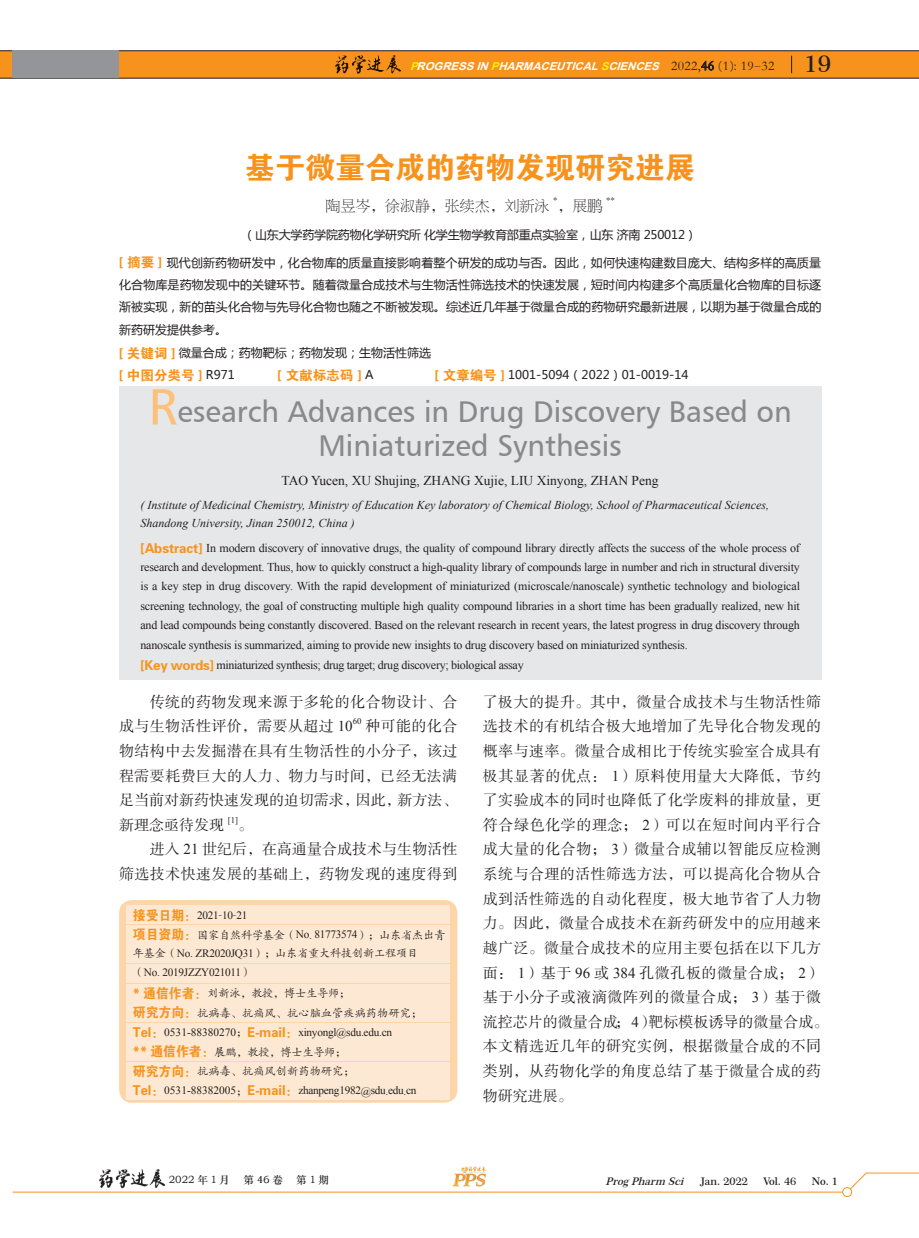
<style>
.page{position:relative;width:919px;height:1238px;background:#fff}
.page>*{position:absolute;margin:0;border:0;box-sizing:border-box;transform-origin:0 0}
.t1{font:30px/34.5px "Humanist 777 BT Roman B";color:#87898c;text-align:center}
.t2{font:30px "FZDHTK GBK1 0";color:#f7931d}
.t3{font:600 23.1px "Century 751 BT";color:#231f20}
.t4{font:15px/24.6px "FZSSK GBK1 0";letter-spacing:.025em;color:#231f20}
.t5{font:15px "FZSSK GBK1 0";color:#231f20}
.t6{font:15px "FZBSK GBK1 0";letter-spacing:-.005em;color:#231f20}
.t7{font:13.5px "Times New Roman";color:#231f20}
.t8{font:13.5px "FZDHTK GBK1 0";color:#f7931d}
.t9{font:12px/19.5px "Times New Roman";letter-spacing:-.015em;color:#231f20}
.t10{font:12px/22.5px "Microsoft Ya Hei";letter-spacing:.01em;color:#231f20}
.t11{font:italic 12px/18px "Times New Roman";color:#231f20}
.t12{font:12px "Microsoft Ya Hei";letter-spacing:-.015em;color:#231f20}
.t13{font:11.25px "Times New Roman";letter-spacing:-.025em;color:#231f20}
.t14{font:11.25px/19.5px "FZKTK GBK1 0";color:#231f20}
.t15{font:11.25px/18.3px "FZKTK GBK1 0";letter-spacing:-.025em;color:#231f20}
.t16{font:italic 700 10.95px "Arial";color:#fff;scale:1.04 1}
.t17{font:600 10.5px "Century 751 BT";color:#231f20}
.t18{font:10.5px "ST Zhongsong";letter-spacing:.125em;color:#231f20}
.t19{font:italic 600 10.5px "Century 751 BT";color:#231f20}
.t20{font:8.7px "Times New Roman";color:#231f20}
.t21{font:8.7px "FZSSK GBK1 0";color:#231f20}
.s1{color:#fff101}
.s2{font-family:"Garamond";font-weight:400;font-style:normal;font-size:13.5px;color:#231f20}
.s3{font-family:"FZFSK GBK1 0";font-weight:400;font-style:normal;font-size:13.5px;color:#231f20}
.s4{font-family:"Sim Sun";font-weight:400;font-style:normal;font-size:13.5px;color:#231f20}
.s5{font-family:"FZDHTK GBK1 0";font-size:13.5px;color:#f7931d}
.s6{font-family:"Microsoft Ya Hei";font-size:12px;color:#231f20}
.s7{font-size:51px;color:#fcc07c}
.s8{font-family:"Times New Roman"}
.s9{font-family:"FZKTK GBK1 0"}
</style>
<div class="page">
<svg style="left:849px;top:1172px;width:69px;height:20px"></svg>
<hr style="left:13px;top:1191px;width:834px;height:1px;background:#f7931d">
<div style="left:842px;top:1187px;width:9px;height:9px;background:#fff;border-radius:50%"></div>
<div style="left:842px;top:1187px;width:9px;height:9px;border:1px solid #f7931d;border-radius:50%"></div>
<img style="left:452px;top:1166px;width:34px;height:21px">
<img style="left:98px;top:1169px;width:68px;height:20px">
<svg style="left:0;top:50px;width:918px;height:28px;background:#df8d2c"></svg>
<div style="left:119px;top:386px;width:702px;height:293px;background:#e6e7e9"></div>
<svg style="left:119px;top:900px;width:338px;height:202px;background:#fddbb6"></svg>
<div style="left:126px;top:905px;width:324px;height:19px;background:#fde9d3"></div>
<div style="left:126px;top:983px;width:324px;height:19px;background:#fde9d3"></div>
<div style="left:126px;top:1042px;width:324px;height:18px;background:#fde9d3"></div>
<div style="left:126px;top:944px;width:324px;height:19px;background:#fde9d3"></div>
<div style="left:126px;top:1022px;width:324px;height:19px;background:#fde9d3"></div>
<div style="left:126px;top:1081px;width:324px;height:18px;background:#fde9d3"></div>
<div style="left:126px;top:925px;width:324px;height:18px;background:#fde9d3"></div>
<div style="left:126px;top:1003px;width:324px;height:18px;background:#fde9d3"></div>
<div style="left:126px;top:1061px;width:324px;height:19px;background:#fde9d3"></div>
<div style="left:126px;top:964px;width:324px;height:18px;background:#fde9d3"></div>
<p class="t16" style="left:410px;top:58px;width:351px"><span class="s1">P</span>ROGRESSIN<span class="s1">P</span>HARMACEUTICAL<span class="s1">S</span>CIENCES <span class="s2">2 0 2 2 ,</span> <span class="s2">4 6</span> <span class="s3">(</span> <span class="s2">1</span> <span class="s3">)</span> <span class="s2">: 1 9</span> <span class="s4">-</span> <span class="s2">3 2</span></p>
<h2 class="t3" style="left:804px;top:50px;width:29px">19</h2>
<h1 class="t2" style="left:245px;top:151px;width:451px">基于微量合成的药物发现研究进展</h1>
<p class="t6" style="left:325px;top:198px;width:225px">陶昱岑，徐淑静，张续杰，刘新泳</p>
<p class="t21" style="left:553px;top:196px;width:6px">*</p>
<p class="t6" style="left:557px;top:198px;width:46px">，展鹏</p>
<p class="t21" style="left:606px;top:196px;width:10px">**</p>
<p class="t12" style="left:243px;top:226px;width:455px">（山东大学药学院药物化学研究所 化学生物学教育部重点实验室，山东 济南 250012）</p>
<p class="t10" style="left:119px;top:251px;width:703px"><span class="s5">[ 摘要 ]</span> 现代创新药物研发中，化合物库的质量直接影响着整个研发的成功与否。因此，如何快速构建数目庞大、结构多样的高质量化合物库是药物发现中的关键环节。随着微量合成技术与生物活性筛选技术的快速发展，短时间内构建多个高质量化合物库的目标逐渐被实现，新的苗头化合物与先导化合物也随之不断被发现。综述近几年基于微量合成的药物研究最新进展，以期为基于微量合成的新药研发提供参考。<br><span class="s5">[ 关键词 ]</span> 微量合成；药物靶标；药物发现；生物活性筛选</p>
<p class="t8" style="left:119px;top:368px;width:117px">[ 中图分类号 ] <span class="s6">R971</span></p>
<p class="t8" style="left:277px;top:368px;width:97px">[ 文献标志码 ] <span class="s6">A</span></p>
<p class="t10" style="left:435px;top:363px;width:255px"><span class="s5">[ 文章编号 ]</span> 1001-5094（2022）01-0019-14</p>
<h1 class="t1" style="left:148px;top:393px;width:645px"><span class="s7">R</span>esearch Advances in Drug Discovery Based on<br>Miniaturized Synthesis</h1>
<p class="t7" style="left:281px;top:471px;width:378px">TAO Yucen, XU Shujing, ZHANG Xujie, LIU Xinyong, ZHAN Peng</p>
<p class="t11" style="left:140px;top:496px;width:630px">( Institute of Medicinal Chemistry, Ministry of Education Key laboratory of Chemical Biology, School of Pharmaceutical Sciences,<br>Shandong University, Jinan 250012, China )</p>
<p class="t9" style="left:140px;top:538px;width:661px"><span class="s5">[Abstract]</span> In modern discovery of innovative drugs, the quality of compound library directly affects the success of the whole process of research and development. Thus, how to quickly construct a high-quality library of compounds large in number and rich in structural diversity is a key step in drug discovery. With the rapid development of miniaturized (microscale/nanoscale) synthetic technology and biological screening technology, the goal of constructing multiple high quality compound libraries in a short time has been gradually realized, new hit and lead compounds being constantly discovered. Based on the relevant research in recent years, the latest progress in drug discovery through nanoscale synthesis is summarized, aiming to provide new insights to drug discovery based on miniaturized synthesis.<br><span class="s5">[Key words]</span> miniaturized synthesis; drug target; drug discovery; biological assay</p>
<p class="t4" style="left:119px;top:690px;width:340px;text-indent:31px">传统的药物发现来源于多轮的化合物设计、合成与生物活性评价，需要从超过 <span class="s8">10</span></p>
<p class="t20" style="left:353px;top:715px;width:10px">60</p>
<p class="t4" style="left:119px;top:714px;width:340px;text-align:justify;text-indent:246px">种可能的化合物结构中去发掘潜在具有生物活性的小分子，该过程需要耗费巨大的人力、物力与时间，已经无法满足当前对新药快速发现的迫切需求，因此，新方法、新理念亟待发现</p>
<p class="t20" style="left:228px;top:813px;width:12px">[1]</p>
<p class="t4" style="left:238px;top:813px;width:16px">。</p>
<p class="t5" style="left:150px;top:841px;width:309px">进入 <span class="s8">21</span> 世纪后，在高通量合成技术与生物活性</p>
<p class="t4" style="left:119px;top:862px;width:340px">筛选技术快速发展的基础上，药物发现的速度得到</p>
<p class="t13" style="left:133px;top:907px;width:116px"><span class="s5">接受日期：</span>2021<span class="s9">-</span>10<span class="s9">-</span>21</p>
<p class="t15" style="left:133px;top:925px;width:314px"><span class="s5">项目资助：</span>国家自然科学基金（<span class="s8">No</span>. <span class="s8">81773574</span>）；山东省杰出青年基金（<span class="s8">No</span>. <span class="s8">ZR2020JQ31</span>）；山东省重大科技创新工程项目</p>
<p class="t13" style="left:133px;top:964px;width:121px"><span class="s9">（</span>No<span class="s9">.</span> 2019JZZY021011<span class="s9">）</span></p>
<p class="t14" style="left:133px;top:983px;width:291px"><span class="s5">* 通信作者：</span>刘新泳，教授，博士生导师；<br><span class="s5">研究方向：</span>抗病毒、抗痛风、抗心脑血管疾病药物研究；</p>
<p class="t13" style="left:133px;top:1024px;width:260px"><span class="s5">Tel：</span>0531-88380270<span class="s9">；</span><span class="s5">E-mail：</span>xinyongl<span class="s9">@</span>sdu<span class="s9">.</span>edu<span class="s9">.</span>cn</p>
<p class="t14" style="left:133px;top:1042px;width:223px"><span class="s5">** 通信作者：</span>展鹏，教授，博士生导师；<span class="s5">研究方向：</span>抗病毒、抗痛风创新药物研究；</p>
<p class="t13" style="left:133px;top:1082px;width:285px"><span class="s5">Tel：</span>0531-88382005<span class="s9">；</span><span class="s5">E-mail：</span>zhanpeng1982<span class="s9">@</span>sdu<span class="s9">.</span>edu<span class="s9">.</span>cn</p>
<p class="t4" style="left:483px;top:690px;width:347px">了极大的提升。其中，微量合成技术与生物活性筛选技术的有机结合极大地增加了先导化合物发现的概率与速率。微量合成相比于传统实验室合成具有极其显著的优点： <span class="s8">1</span>）原料使用量大大降低，节约了实验成本的同时也降低了化学废料的排放量，更符合绿色化学的理念； <span class="s8">2</span>）可以在短时间内平行合成大量的化合物； <span class="s8">3</span>）微量合成辅以智能反应检测系统与合理的活性筛选方法，可以提高化合物从合成到活性筛选的自动化程度，极大地节省了人力物力。因此，微量合成技术在新药研发中的应用越来越广泛。微量合成技术的应用主要包括在以下几方面： <span class="s8">1</span>）基于 <span class="s8">96</span> 或 <span class="s8">384</span> 孔微孔板的微量合成； <span class="s8">2</span>）基于小分子或液滴微阵列的微量合成； <span class="s8">3</span>）基于微流控芯片的微量合成； <span class="s8">4</span>）靶标模板诱导的微量合成。本文精选近几年的研究实例，根据微量合成的不同类别，从药物化学的角度总结了基于微量合成的药物研究进展。</p>
<p class="t18" style="left:169px;top:1171px;width:63px">2022 年 1 月</p>
<p class="t18" style="left:243px;top:1171px;width:41px">第46卷</p>
<p class="t18" style="left:296px;top:1171px;width:34px">第1期</p>
<p class="t19" style="left:605px;top:1174px;width:83px">ProgPharm Sci</p>
<p class="t17" style="left:700px;top:1174px;width:50px">Jan. 2022</p>
<p class="t17" style="left:763px;top:1174px;width:35px">Vol. 46</p>
<p class="t17" style="left:811px;top:1174px;width:28px">No. 1</p>
</div>
